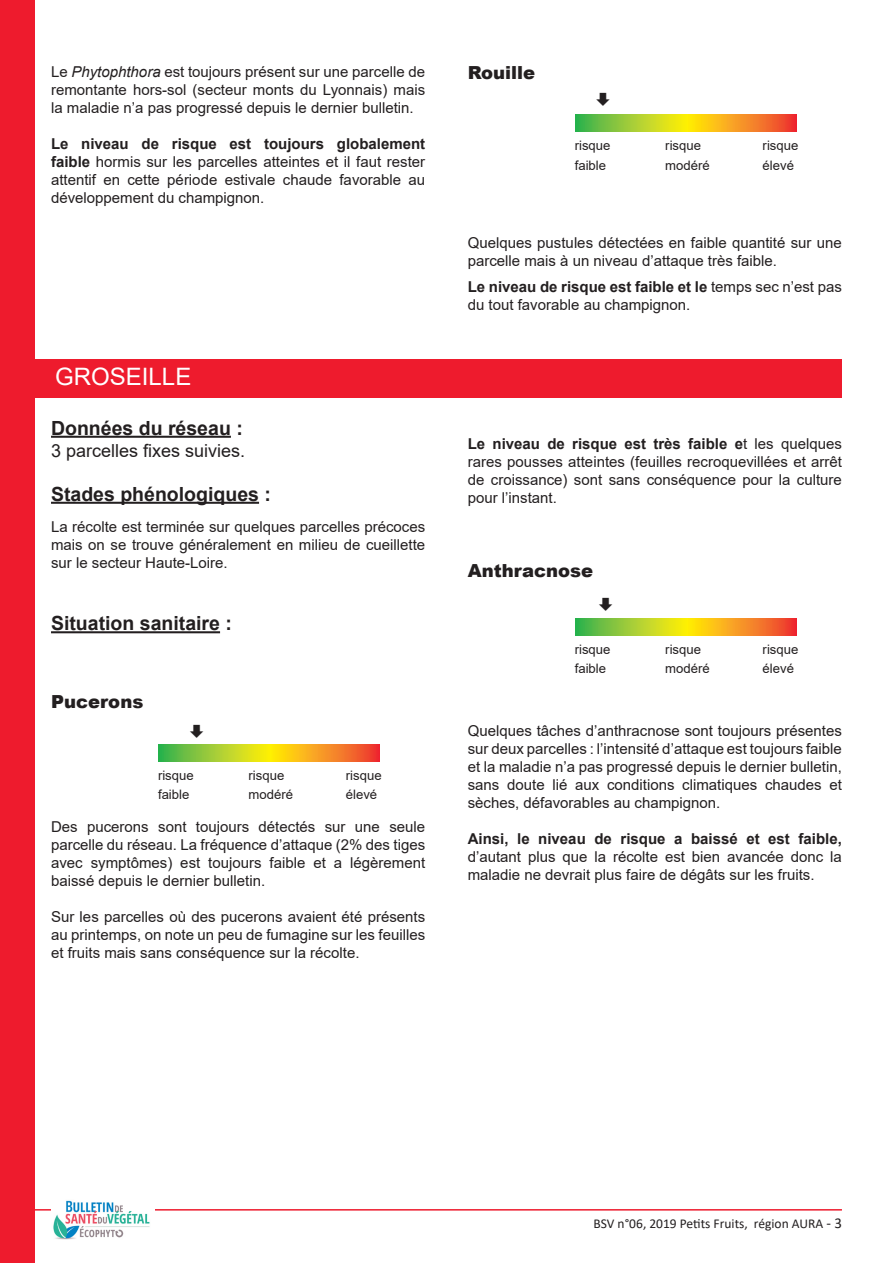
<style>
.page{position:relative;width:893px;height:1263px;background:#fff}
.page>*{position:absolute;margin:0;border:0;box-sizing:border-box;transform-origin:0 0}
.t1{font:24px "Arial";color:#fff}
.t2{font:700 19.5px "Arial";color:#231f20}
.t3{font:900 18px "Arial";color:#231f20}
.t4{font:18px "Arial";color:#231f20}
.t5{font:15px/18px "Arial";color:#231f20;text-align:justify}
.t6{font:13.5px "Calibri";color:#231f20}
.t7{font:13.05px/19.5px "Arial";color:#231f20}
.s1{font-style:italic}
.s2{font-weight:700}
.s3{color:#fff}
.s4{font-size:15px}
</style>
<div class="page">
<div style="left:0;top:0;width:34px;height:1263px;background:#ee1b2d"></div>
<hr style="left:21px;top:1209px;width:821px;height:1px;background:#ee1b2d">
<svg style="left:575px;top:115px;width:221px;height:17px;background:#cab129"></svg>
<div style="left:34px;top:359px;width:808px;height:39px;background:#ee1b2d"></div>
<hr style="left:51px;top:436px;width:180px;height:2px;background:#231f20">
<hr style="left:51px;top:502px;width:208px;height:2px;background:#231f20">
<hr style="left:51px;top:631px;width:169px;height:2px;background:#231f20">
<svg style="left:159px;top:744px;width:220px;height:17px;background:#cab129"></svg>
<svg style="left:575px;top:618px;width:221px;height:17px;background:#cab129"></svg>
<div style="left:51px;top:1199px;width:104px;height:51px;background:#fff"></div>
<img style="left:53px;top:1200px;width:97px;height:40px">
<p class="t5" style="left:51px;top:62px;width:376px">Le <span class="s1">Phytophthora</span> est toujours présent sur une parcelle de remontante hors-sol (secteur monts du Lyonnais) mais la maladie n’a pas progressé depuis le dernier bulletin.</p>
<p class="t5" style="left:51px;top:134px;width:376px"><span class="s2">Le niveau de risque est toujours globalement faible</span> hormis sur les parcelles atteintes et il faut rester attentif en cette période estivale chaude favorable au développement du champignon.</p>
<p class="t1" style="left:55px;top:360px;width:138px">GROSEILLE</p>
<p class="t2" style="left:51px;top:414px;width:193px">Données du réseau :</p>
<p class="t4" style="left:51px;top:438px;width:196px">3 parcelles fixes suivies.</p>
<p class="t2" style="left:51px;top:480px;width:221px">Stades phénologiques :</p>
<p class="t5" style="left:51px;top:517px;width:376px">La récolte est terminée sur quelques parcelles précoces mais on se trouve généralement en milieu de cueillette sur le secteur Haute-Loire.</p>
<p class="t2" style="left:51px;top:610px;width:182px">Situation sanitaire :</p>
<p class="t3" style="left:51px;top:688px;width:94px">Pucerons</p>
<p class="t7" style="left:158px;top:765px;width:44px">risque faible<span class="s3">te</span></p>
<p class="t7" style="left:249px;top:765px;width:46px">risque modéré</p>
<p class="t7" style="left:346px;top:765px;width:40px">risque élevé<span class="s3">e</span></p>
<p class="t5" style="left:51px;top:818px;width:376px">Des pucerons sont toujours détectés sur une seule parcelle du réseau. La fréquence d’attaque (2% des tiges avec symptômes) est toujours faible et a légèrement baissé depuis le dernier bulletin.</p>
<p class="t5" style="left:51px;top:908px;width:376px">Sur les parcelles où des pucerons avaient été présents au printemps, on note un peu de fumagine sur les feuilles et fruits mais sans conséquence sur la récolte.</p>
<p class="t3" style="left:468px;top:59px;width:69px">Rouille</p>
<p class="t7" style="left:575px;top:136px;width:44px">risque faible<span class="s3">te</span></p>
<p class="t7" style="left:665px;top:136px;width:46px">risque modéré</p>
<p class="t7" style="left:763px;top:136px;width:40px">risque élevé<span class="s3">e</span></p>
<p class="t5" style="left:468px;top:233px;width:376px">Quelques pustules détectées en faible quantité sur une parcelle mais à un niveau d’attaque très faible.</p>
<p class="t5" style="left:468px;top:278px;width:376px"><span class="s2">Le niveau de risque est faible et le</span> temps sec n’est pas du tout favorable au champignon.</p>
<p class="t5" style="left:468px;top:435px;width:376px"><span class="s2">Le niveau de risque est très faible e</span>t les quelques rares pousses atteintes (feuilles recroquevillées et arrêt de croissance) sont sans conséquence pour la culture pour l’instant.</p>
<p class="t3" style="left:468px;top:557px;width:127px">Anthracnose</p>
<p class="t7" style="left:575px;top:639px;width:44px">risque faible<span class="s3">te</span></p>
<p class="t7" style="left:665px;top:639px;width:46px">risque modéré</p>
<p class="t7" style="left:763px;top:639px;width:40px">risque élevé<span class="s3">e</span></p>
<p class="t5" style="left:468px;top:722px;width:376px">Quelques tâches d’anthracnose sont toujours présentes sur deux parcelles : l’intensité d’attaque est toujours faible et la maladie n’a pas progressé depuis le dernier bulletin, sans doute lié aux conditions climatiques chaudes et sèches, défavorables au champignon.</p>
<p class="t5" style="left:468px;top:830px;width:376px"><span class="s2">Ainsi, le niveau de risque a baissé et est faible, </span>d’autant plus que la récolte est bien avancée donc la maladie ne devrait plus faire de dégâts sur les fruits.</p>
<p class="t6" style="left:593px;top:1214px;width:250px">BSV n°06, 2019 Petits Fruits, région AURA <span class="s4">- 3</span></p>
</div>
